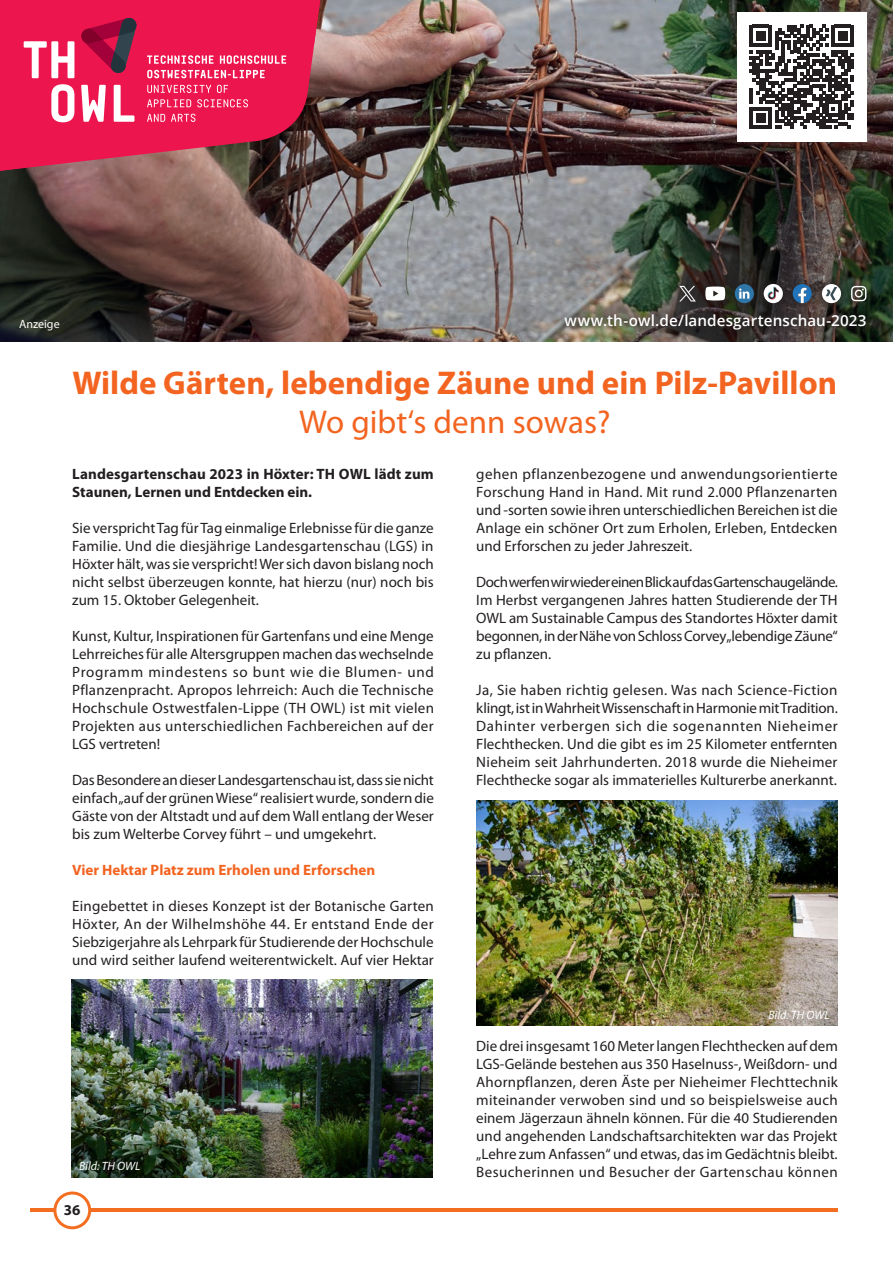
<style>
.page{position:relative;width:893px;height:1263px;background:#fff}
.page>*{position:absolute;margin:0;border:0;box-sizing:border-box;transform-origin:0 0}
.t1{font:700 33px "Myriad Pro";color:#f36421}
.t2{font:33px "Myriad Pro";color:#f36421}
.t3{font:600 15.15px "Open Sans";letter-spacing:.005em;color:#fff}
.t4{font:15px/18px "Myriad Pro";color:#231f20;text-align:justify}
.t5{font:700 15px/18px "Myriad Pro";letter-spacing:.005em;color:#231f20}
.t6{font:700 15px "Myriad Pro";color:#f36421}
.t7{font:italic 12px "Myriad Pro";color:#fff}
.t8{font:12px "Myriad Pro";color:#fff}
</style>
<div class="page">
<hr style="left:30px;top:1208px;width:808px;height:3px;background:#f36e21">
<div style="left:55px;top:1193px;width:35px;height:35px;background:#fff;border-radius:50%"></div>
<div style="left:53px;top:1191px;width:38px;height:38px;border:3px solid #f36e21;border-radius:50%"></div>
<img style="left:0;top:0;width:893px;height:342px">
<svg style="left:0;top:0;width:322px;height:172px;background:#d72f59"></svg>
<div style="left:737px;top:12px;width:129px;height:130px;background:#fff"></div>
<svg style="left:750px;top:25px;width:104px;height:104px"></svg>
<div style="left:552px;top:302px;width:327px;height:40px;background:#231f20;opacity:.94"></div>
<div style="left:558px;top:307px;width:315px;height:31px;background:#231f20;opacity:.75"></div>
<div style="left:667px;top:270px;width:213px;height:47px;background:#231f20;opacity:.94"></div>
<div style="left:673px;top:276px;width:201px;height:35px;background:#231f20;opacity:.75"></div>
<svg style="left:705px;top:287px;width:20px;height:13px"></svg>
<svg style="left:822px;top:284px;width:19px;height:19px"></svg>
<svg style="left:826px;top:287px;width:11px;height:13px"></svg>
<div style="left:735px;top:284px;width:19px;height:19px;background:#2f76a9;border-radius:50%"></div>
<svg style="left:739px;top:289px;width:10px;height:10px"></svg>
<svg style="left:793px;top:284px;width:19px;height:19px"></svg>
<svg style="left:851px;top:286px;width:15px;height:15px"></svg>
<svg style="left:764px;top:284px;width:19px;height:19px"></svg>
<svg style="left:768px;top:287px;width:11px;height:13px"></svg>
<svg style="left:679px;top:286px;width:17px;height:15px"></svg>
<img style="left:71px;top:979px;width:362px;height:199px">
<img style="left:476px;top:800px;width:362px;height:225px">
<p class="t8" style="left:19px;top:317px;width:42px">Anzeige</p>
<p class="t3" style="left:565px;top:310px;width:303px">www.th-owl.de/landesgartenschau-2023</p>
<h1 class="t1" style="left:73px;top:361px;width:766px">Wilde Gärten, lebendige Zäune und ein Pilz-Pavillon</h1>
<h1 class="t2" style="left:299px;top:402px;width:313px">Wo gibt‘s denn sowas?</h1>
<p class="t4" style="left:476px;top:465px;width:363px">gehen pflanzenbezogene und anwendungsorientierte Forschung Hand in Hand. Mit rund 2.000 Pflanzenarten und -sorten sowie ihren unterschiedlichen Bereichen ist die Anlage ein schöner Ort zum Erholen, Erleben, Entdecken und Erforschen zu jeder Jahreszeit.</p>
<p class="t4" style="left:476px;top:573px;width:363px">Doch werfen wir wieder einen Blick auf das Gartenschaugelände.<br>Im Herbst vergangenen Jahres hatten Studierende der TH OWL am Sustainable Campus des Standortes Höxter damit begonnen, in der Nähe von Schloss Corvey „lebendige Zäune“ zu pflanzen.</p>
<p class="t4" style="left:476px;top:681px;width:363px">Ja, Sie haben richtig gelesen. Was nach Science-Fiction klingt, ist in Wahrheit Wissenschaft in Harmonie mit Tradition.<br>Dahinter verbergen sich die sogenannten Nieheimer Flechthecken. Und die gibt es im 25 Kilometer entfernten Nieheim seit Jahrhunderten. 2018 wurde die Nieheimer Flechthecke sogar als immaterielles Kulturerbe anerkannt.</p>
<p class="t5" style="left:72px;top:464px;width:363px">Landesgartenschau 2023 in Höxter: TH OWL lädt zum<br>Staunen, Lernen und Entdecken ein.</p>
<p class="t4" style="left:72px;top:519px;width:363px">Sie verspricht Tag für Tag einmalige Erlebnisse für die ganze Familie. Und die diesjährige Landesgartenschau (LGS) in Höxter hält, was sie verspricht! Wer sich davon bislang noch nicht selbst überzeugen konnte, hat hierzu (nur) noch bis zum 15. Oktober Gelegenheit.</p>
<p class="t4" style="left:72px;top:627px;width:363px">Kunst, Kultur, Inspirationen für Gartenfans und eine Menge Lehrreiches für alle Altersgruppen machen das wechselnde Programm mindestens so bunt wie die Blumen- und Pflanzenpracht. Apropos lehrreich: Auch die Technische Hochschule Ostwestfalen-Lippe (TH OWL) ist mit vielen Projekten aus unterschiedlichen Fachbereichen auf der LGS vertreten!</p>
<p class="t4" style="left:72px;top:771px;width:363px">Das Besondere an dieser Landesgartenschau ist, dass sie nicht einfach „auf der grünen Wiese“ realisiert wurde, sondern die Gäste von der Altstadt und auf dem Wall entlang der Weser bis zum Welterbe Corvey führt – und umgekehrt.</p>
<p class="t6" style="left:72px;top:860px;width:304px">Vier Hektar Platz zum Erholen und Erforschen</p>
<p class="t4" style="left:72px;top:897px;width:363px">Eingebettet in dieses Konzept ist der Botanische Garten Höxter, An der Wilhelmshöhe 44. Er entstand Ende der Siebzigerjahre als Lehrpark für Studierende der Hochschule und wird seither laufend weiterentwickelt. Auf vier Hektar</p>
<p class="t7" style="left:79px;top:1158px;width:63px">Bild: TH OWL</p>
<p class="t7" style="left:768px;top:1007px;width:63px">Bild: TH OWL</p>
<p class="t4" style="left:476px;top:1036px;width:363px">Die drei insgesamt 160 Meter langen Flechthecken auf dem LGS-Gelände bestehen aus 350 Haselnuss-, Weißdorn- und Ahornpflanzen, deren Äste per Nieheimer Flechttechnik miteinander verwoben sind und so beispielsweise auch einem Jägerzaun ähneln können. Für die 40 Studierenden und angehenden Landschaftsarchitekten war das Projekt „Lehre zum Anfassen“ und etwas, das im Gedächtnis bleibt.<br>Besucherinnen und Besucher der Gartenschau können</p>
<p class="t5" style="left:64px;top:1200px;width:18px">36</p>
</div>
